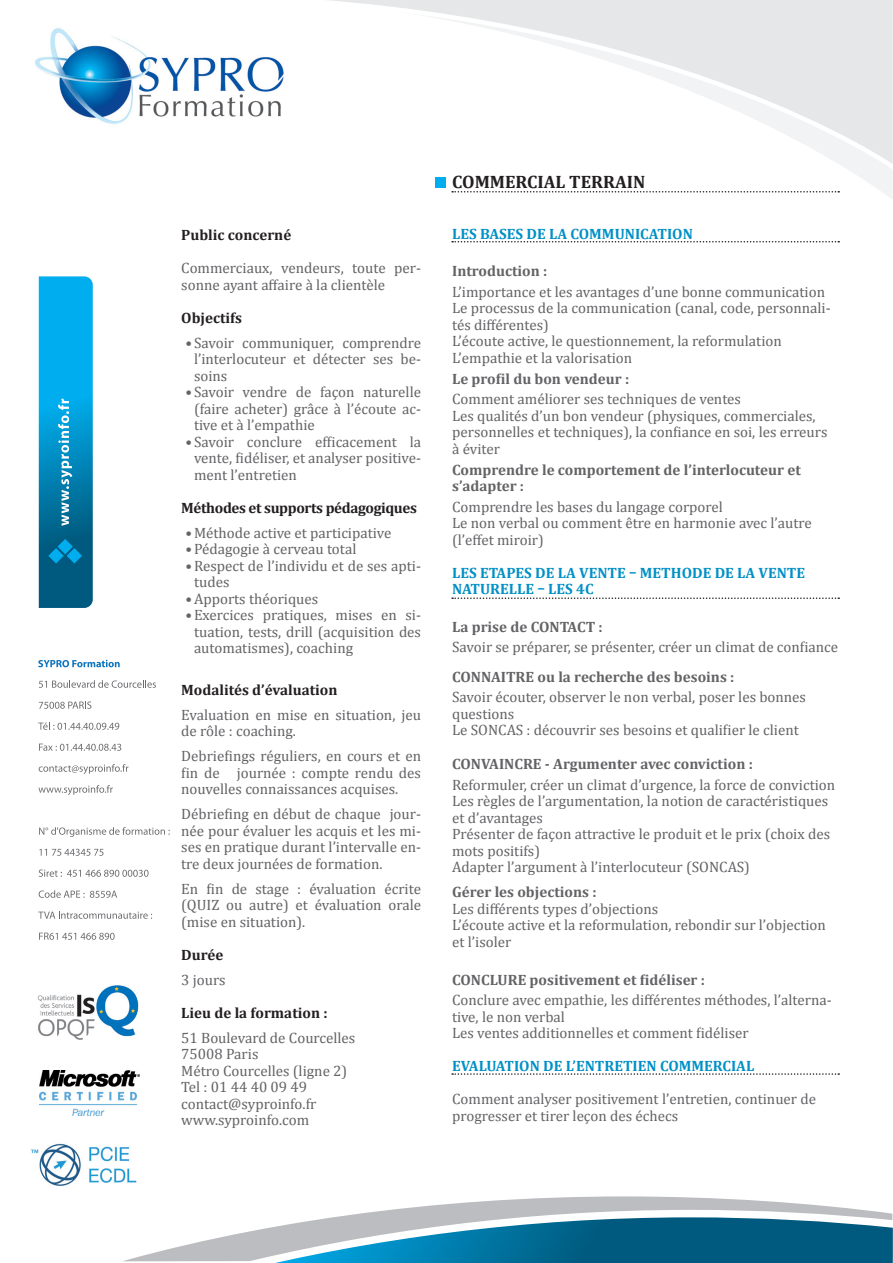
<style>
.page{position:relative;width:893px;height:1263px;background:#fff}
.page>*{position:absolute;margin:0;border:0;box-sizing:border-box;transform-origin:0 0}
.t1{font:700 18px "Cambria";color:#231f20}
.contenu_programme{font:15px/16.5px "Cambria";color:#636366}
.public_concerne{font:15px/16.5px "Cambria";color:#636366;text-align:justify}
.contenu_programme-2{font:700 15px/16.5px "Cambria";color:#636366}
.contenu_programme-3{font:700 15px/16.5px "Cambria";color:#0090c6}
.t2{font:700 15px "Cambria";color:#231f20}
.t3{font:700 15px "Cambria";letter-spacing:-.025em;color:#231f20}
</style>
<div class="page">
<svg style="left:123px;top:1196px;width:701px;height:66px"></svg>
<svg style="left:221px;top:1206px;width:672px;height:57px"></svg>
<img style="left:39px;top:1070px;width:100px;height:45px">
<img style="left:37px;top:985px;width:102px;height:55px">
<img style="left:31px;top:1143px;width:106px;height:43px">
<img style="left:35px;top:28px;width:176px;height:96px">
<svg style="left:211px;top:57px;width:681px;height:142px"></svg>
<svg style="left:228px;top:0;width:665px;height:173px"></svg>
<svg style="left:39px;top:680px;width:117px;height:8px"></svg>
<svg style="left:39px;top:701px;width:52px;height:8px"></svg>
<svg style="left:38px;top:722px;width:81px;height:8px"></svg>
<svg style="left:39px;top:744px;width:82px;height:7px"></svg>
<svg style="left:39px;top:764px;width:89px;height:10px"></svg>
<svg style="left:38px;top:785px;width:75px;height:10px"></svg>
<svg style="left:39px;top:827px;width:131px;height:10px"></svg>
<svg style="left:39px;top:849px;width:65px;height:7px"></svg>
<svg style="left:39px;top:869px;width:110px;height:8px"></svg>
<svg style="left:39px;top:890px;width:78px;height:8px"></svg>
<svg style="left:38px;top:911px;width:114px;height:8px"></svg>
<svg style="left:39px;top:932px;width:76px;height:8px"></svg>
<svg style="left:39px;top:276px;width:54px;height:332px;background:#0790c4"></svg>
<svg style="left:38px;top:660px;width:82px;height:7px"></svg>
<svg style="left:452px;top:191px;width:387px;height:2px"></svg>
<svg style="left:452px;top:241px;width:387px;height:1px"></svg>
<svg style="left:452px;top:1073px;width:387px;height:2px"></svg>
<svg style="left:452px;top:597px;width:387px;height:2px"></svg>
<div style="left:435px;top:177px;width:11px;height:11px;background:#00aeef"></div>
<p class="t2" style="left:181px;top:224px;width:112px">Public concerné</p>
<p class="public_concerne" style="left:181px;top:260px;width:241px">Commerciaux, vendeurs, toute per&shy;sonne ayant affaire à la clientèle</p>
<p class="t2" style="left:181px;top:307px;width:62px">Objectifs</p>
<p class="public_concerne" style="left:194px;top:334px;width:229px;text-indent:-9px">•Savoir communiquer, comprendre l’interlocuteur et détecter ses be&shy;soins</p>
<p class="public_concerne" style="left:194px;top:384px;width:229px;text-indent:-9px">•Savoir vendre de façon naturelle (faire acheter) grâce à l’écoute ac&shy;tive et à l’empathie</p>
<p class="public_concerne" style="left:194px;top:433px;width:229px;text-indent:-9px">•Savoir conclure efficacement la vente, fidéliser, et analyser positive&shy;ment l’entretien</p>
<p class="t3" style="left:181px;top:497px;width:237px">Méthodes et supports pédagogiques</p>
<p class="public_concerne" style="left:185px;top:524px;width:207px">•Méthode active et participative</p>
<p class="public_concerne" style="left:185px;top:541px;width:172px">•Pédagogie à cerveau total</p>
<p class="public_concerne" style="left:194px;top:557px;width:229px;text-indent:-9px">•Respect de l’individu et de ses apti&shy;tudes</p>
<p class="public_concerne" style="left:185px;top:590px;width:134px">•Apports théoriques</p>
<p class="public_concerne" style="left:194px;top:607px;width:229px;text-indent:-9px">•Exercices pratiques, mises en si&shy;tuation, tests, drill (acquisition des automatismes), coaching</p>
<p class="t2" style="left:181px;top:679px;width:158px">Modalités d’évaluation</p>
<p class="public_concerne" style="left:181px;top:706px;width:241px">Evaluation en mise en situation, jeu de rôle : coaching.</p>
<p class="public_concerne" style="left:181px;top:748px;width:241px">Debriefings réguliers, en cours et en fin de journée : compte rendu des nouvelles connaissances acquises.</p>
<p class="public_concerne" style="left:181px;top:806px;width:241px">Débriefing en début de chaque jour&shy;née pour évaluer les acquis et les mi&shy;ses en pratique durant l’intervalle en&shy;tre deux journées de formation.</p>
<p class="public_concerne" style="left:181px;top:880px;width:241px">En fin de stage : évaluation écrite (QUIZ ou autre) et évaluation orale (mise en situation).</p>
<p class="t2" style="left:181px;top:944px;width:44px">Durée</p>
<p class="public_concerne" style="left:181px;top:971px;width:46px">3 jours</p>
<p class="t2" style="left:181px;top:1002px;width:148px">Lieu de la formation :</p>
<p class="public_concerne" style="left:181px;top:1029px;width:176px">51 Boulevard de Courcelles</p>
<p class="public_concerne" style="left:181px;top:1046px;width:79px">75008 Paris</p>
<p class="public_concerne" style="left:181px;top:1062px;width:168px">Métro Courcelles (ligne 2)</p>
<p class="public_concerne" style="left:181px;top:1079px;width:127px">Tel : 01 44 40 09 49</p>
<p class="public_concerne" style="left:181px;top:1095px;width:137px">contact@syproinfo.fr</p>
<p class="public_concerne" style="left:181px;top:1112px;width:129px">www.syproinfo.com</p>
<p class="t1" style="left:452px;top:169px;width:195px">COMMERCIAL TERRAIN</p>
<p class="contenu_programme-3" style="left:452px;top:225px;width:242px">LES BASES DE LA COMMUNICATION</p>
<p class="contenu_programme-2" style="left:452px;top:262px;width:97px">Introduction :</p>
<p class="contenu_programme" style="left:452px;top:283px;width:374px">L’importance et les avantages d’une bonne communication</p>
<p class="contenu_programme" style="left:452px;top:300px;width:380px">Le processus de la communication (canal, code, personnali&shy;tés différentes)</p>
<p class="contenu_programme" style="left:452px;top:333px;width:331px">L’écoute active, le questionnement, la reformulation</p>
<p class="contenu_programme" style="left:452px;top:349px;width:182px">L’empathie et la valorisation</p>
<p class="contenu_programme-2" style="left:452px;top:370px;width:179px">Le profil du bon vendeur :</p>
<p class="contenu_programme" style="left:452px;top:391px;width:290px">Comment améliorer ses techniques de ventes</p>
<p class="contenu_programme" style="left:452px;top:407px;width:377px">Les qualités d’un bon vendeur (physiques, commerciales, personnelles et techniques), la confiance en soi, les erreurs à éviter</p>
<p class="contenu_programme-2" style="left:452px;top:461px;width:350px">Comprendre le comportement de l’interlocuteur et s’adapter :</p>
<p class="contenu_programme" style="left:452px;top:498px;width:272px">Comprendre les bases du langage corporel</p>
<p class="contenu_programme" style="left:452px;top:515px;width:361px">Le non verbal ou comment être en harmonie avec l’autre (l’effet miroir)</p>
<p class="contenu_programme-3" style="left:452px;top:564px;width:326px">LES ETAPES DE LA VENTE – MEthode de la Vente<br>Naturelle</p>
<p class="contenu_programme-3" style="left:537px;top:580px;width:20px">– les</p>
<p class="contenu_programme-3" style="left:576px;top:580px;width:19px">4C</p>
<p class="contenu_programme-2" style="left:452px;top:618px;width:152px">La prise de CONTACT :</p>
<p class="contenu_programme" style="left:452px;top:639px;width:388px">Savoir se préparer, se présenter, créer un climat de confiance</p>
<p class="contenu_programme-2" style="left:452px;top:668px;width:284px">CONNAITRE ou la recherche des besoins :</p>
<p class="contenu_programme" style="left:452px;top:689px;width:355px">Savoir écouter, observer le non verbal, poser les bonnes questions</p>
<p class="contenu_programme" style="left:452px;top:722px;width:348px">Le SONCAS : découvrir ses besoins et qualifier le client</p>
<p class="contenu_programme-2" style="left:452px;top:755px;width:302px">CONVAINCRE - Argumenter avec conviction :</p>
<p class="contenu_programme" style="left:452px;top:776px;width:385px">Reformuler, créer un climat d’urgence, la force de conviction</p>
<p class="contenu_programme" style="left:452px;top:793px;width:378px">Les règles de l’argumentation, la notion de caractéristiques et d’avantages</p>
<p class="contenu_programme" style="left:452px;top:826px;width:379px">Présenter de façon attractive le produit et le prix (choix des mots positifs)</p>
<p class="contenu_programme" style="left:452px;top:859px;width:299px">Adapter l’argument à l’interlocuteur (SONCAS)</p>
<p class="contenu_programme-2" style="left:452px;top:883px;width:146px">Gérer les objections :</p>
<p class="contenu_programme" style="left:452px;top:900px;width:208px">Les différents types d’objections</p>
<p class="contenu_programme" style="left:452px;top:917px;width:375px">L’écoute active et la reformulation, rebondir sur l’objection et l’isoler</p>
<p class="contenu_programme-2" style="left:452px;top:971px;width:254px">CONCLURE positivement et fidéliser :</p>
<p class="contenu_programme" style="left:452px;top:992px;width:381px">Conclure avec empathie, les différentes méthodes, l’alterna&shy;tive, le non verbal</p>
<p class="contenu_programme" style="left:452px;top:1025px;width:298px">Les ventes additionnelles et comment fidéliser</p>
<p class="contenu_programme-3" style="left:452px;top:1057px;width:304px">EVALUATION DE L’ENTRETIEN COMMERCIAL</p>
<p class="contenu_programme" style="left:452px;top:1091px;width:365px">Comment analyser positivement l’entretien, continuer de progresser et tirer leçon des échecs</p>
</div>
